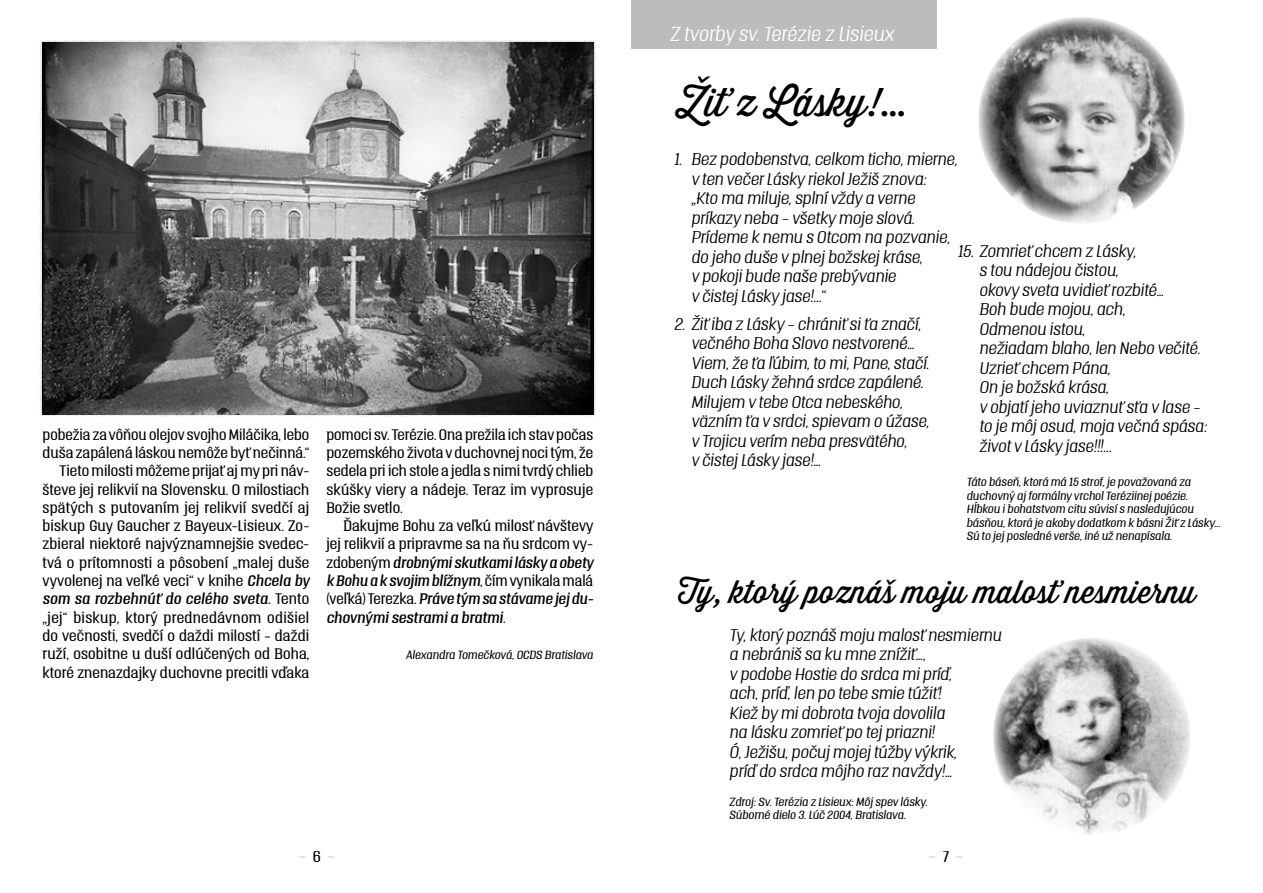
<style>
.page{position:relative;width:1263px;height:893px;background:#fff}
.page>*{position:absolute;margin:0;border:0;box-sizing:border-box;transform-origin:0 0}
.t1{font:39px "Thirsty Script";color:#000}
.t2{font:31.5px "Thirsty Script";color:#000}
.t3{font:italic 100 18px "Triump";letter-spacing:.005em;color:#fff}
.t4{font:italic 100 15px/19.5px "Triump";color:#000}
.t5{font:300 14.25px "Triump";color:#d0d0d0}
.t6{font:300 13.5px/18.3px "Triump";letter-spacing:.01em;color:#000;text-align:justify}
.t7{font:italic 300 10.5px/13.5px "Triump";letter-spacing:.005em;color:#000}
.s1{font-weight:400;font-style:italic}
.s2{color:#000}
</style>
<div class="page">
<div style="left:631px;top:0;width:305px;height:48px;background:#bcbcbc"></div>
<img style="left:978px;top:17px;width:207px;height:207px;border-radius:103px">
<img style="left:993px;top:638px;width:198px;height:198px;border-radius:99px">
<div style="left:39px;top:40px;width:557px;height:377px;background:#000;opacity:.3"></div>
<img style="left:43px;top:43px;width:550px;height:371px">
<p class="t6" style="left:43px;top:425px;width:269px;text-align:right">pobežia za vôňou olejov svojho Miláčika, lebo duša zapálená láskou nemôže byť nečinná.“ Tieto milosti môžeme prijať aj my pri náv&shy;števe jej relikvií na Slovensku. O milostiach spätých s putovaním jej relikvií svedčí aj biskup Guy Gaucher z Bayeux-Lisieux. Zo&shy;zbieral niektoré najvýznamnejšie svedec&shy;tvá o prítomnosti a pôsobení „malej duše vyvolenej na veľké veci“ v knihe <span class="s1">Chcela by som sa rozbehnúť do celého sveta.</span> Tento „jej“ biskup, ktorý prednedávnom odišiel do večnosti, svedčí o daždi milostí – daždi ruží, osobitne u duší odlúčených od Boha, ktoré znenazdajky duchovne precitli vďaka</p>
<p class="t6" style="left:326px;top:425px;width:268px">pomoci sv. Terézie. Ona prežila ich stav počas pozemského života v duchovnej noci tým, že sedela pri ich stole a jedla s nimi tvrdý chlieb skúšky viery a nádeje. Teraz im vyprosuje Božie svetlo.</p>
<p class="t6" style="left:326px;top:516px;width:269px;text-indent:17px">Ďakujme Bohu za veľkú milosť návštevy jej relikvií a pripravme sa na ňu srdcom vy&shy;zdobeným <span class="s1">drobnými skutkami lásky a obety k Bohu a k svojim blížnym</span>, čím vynikala malá (veľká) Terezka. <span class="s1">Práve tým sa stávame jej du&shy;chovnými sestrami a bratmi</span>.</p>
<p class="t7" style="left:406px;top:648px;width:189px">Alexandra Tomečková, OCDS Bratislava</p>
<p class="t3" style="left:670px;top:22px;width:226px">Z tvorby sv. Terézie z Lisieux</p>
<h1 class="t1" style="left:678px;top:74px;width:230px">Žiť z Lásky!…</h1>
<p class="t4" style="left:691px;top:149px;width:268px;text-indent:-17px">1. Bez podobenstva, celkom ticho, mierne, v ten večer Lásky riekol Ježiš znova:<br>„Kto ma miluje, splní vždy a verne príkazy neba – všetky moje slová.<br>Prídeme k nemu s Otcom na pozvanie, do jeho duše v plnej božskej kráse,<br>v pokoji bude naše prebývanie<br>v čistej Lásky jase!...“</p>
<p class="t4" style="left:691px;top:314px;width:240px;text-indent:-17px">2. Žiť iba z Lásky – chrániť si ťa značí, večného Boha Slovo nestvorené…<br>Viem, že ťa ľúbim, to mi, Pane, stačí.<br>Duch Lásky žehná srdce zapálené.<br>Milujem v tebe Otca nebeského, väzním ťa v srdci, spievam o úžase, v Trojicu verím neba presvätého,<br>v čistej Lásky jase!…</p>
<p class="t4" style="left:979px;top:241px;width:229px;text-indent:-21px">15. Zomrieť chcem z Lásky,<br>s tou nádejou čistou,<br>okovy sveta uvidieť rozbité…<br>Boh bude mojou, ach,<br>Odmenou istou,<br>nežiadam blaho, len Nebo večité.<br>Uzrieť chcem Pána,<br>On je božská krása,<br>v objatí jeho uviaznuť sťa v lase – to je môj osud, moja večná spása: život v Lásky jase!!!...</p>
<p class="t7" style="left:966px;top:475px;width:256px">Táto báseň, ktorá má 15 strof, je považovaná za duchovný aj formálny vrchol Teréziinej poézie.<br>Hĺbkou i bohatstvom citu súvisí s nasledujúcou básňou, ktorá je akoby dodatkom k básni Žiť z Lásky...<br>Sú to jej posledné verše, iné už nenapísala.</p>
<h2 class="t2" style="left:678px;top:569px;width:519px">Ty, ktorý poznáš moju malosť nesmiernu</h2>
<p class="t4" style="left:729px;top:625px;width:274px">Ty, ktorý poznáš moju malosť nesmiernu a nebrániš sa ku mne znížiť…,<br>v podobe Hostie do srdca mi príď,<br>ach, príď, len po tebe smie túžiť!<br>Kiež by mi dobrota tvoja dovolila<br>na lásku zomrieť po tej priazni!<br>Ó, Ježišu, počuj mojej túžby výkrik,<br>príď do srdca môjho raz navždy!…</p>
<p class="t7" style="left:729px;top:794px;width:200px">Zdroj: Sv. Terézia z Lisieux: Môj spev lásky.<br>Súborné dielo 3. Lúč 2004, Bratislava.</p>
<p class="t5" style="left:298px;top:847px;width:39px">~ <span class="s2">6</span> ~</p>
<p class="t5" style="left:929px;top:847px;width:37px">~ <span class="s2">7</span> ~</p>
</div>
